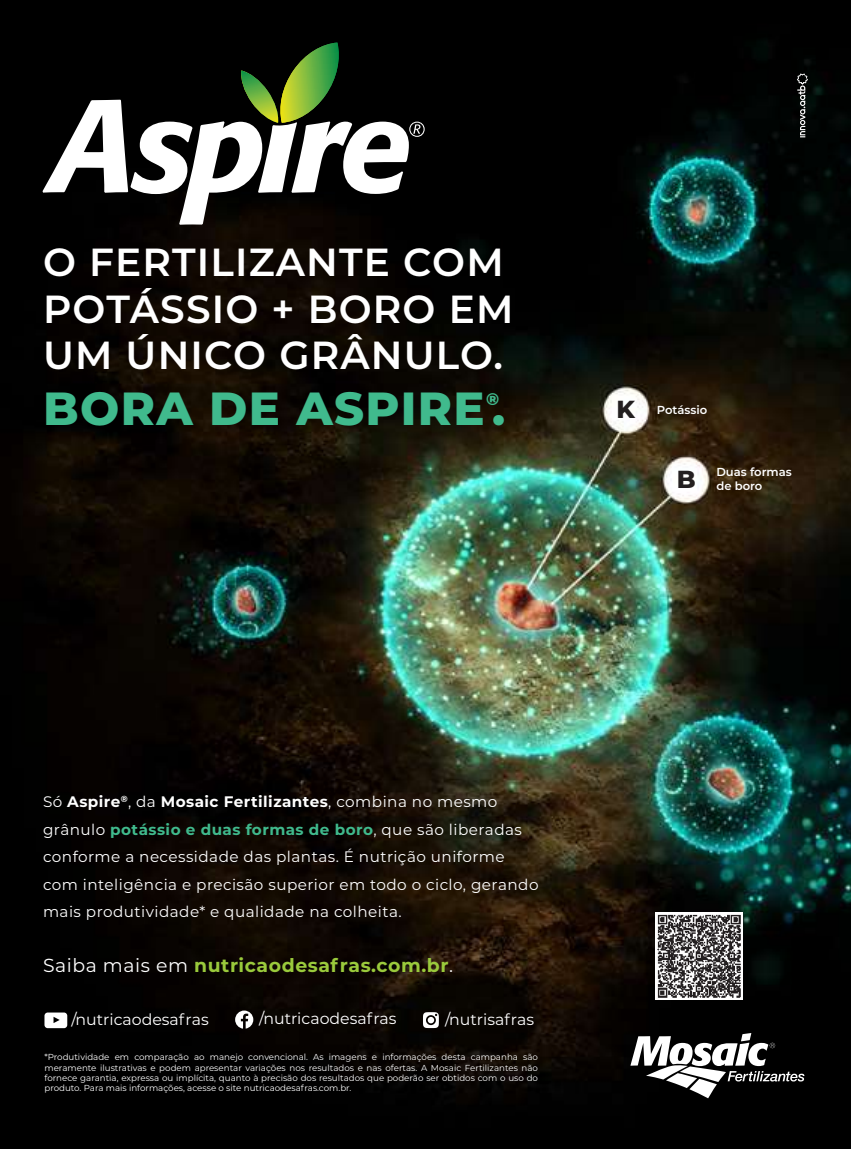
<style>
.page{position:relative;width:851px;height:1149px;background:#fff}
.page>*{position:absolute;margin:0;border:0;box-sizing:border-box;transform-origin:0 0}
.t1{font:800 46.35px "Montserrat";letter-spacing:.03em;color:#40ba8d}
.t2{font:600 39.15px/47px "Montserrat";letter-spacing:.03em;color:#fff}
.t3{font:800 24.6px "Montserrat";color:#231f20}
.t4{font:700 18.9px "Montserrat";letter-spacing:.03em;color:#9aca3c}
.t5{font:800 16.95px "Montserrat";color:#40ba8d}
.t6{font:15.75px "Montserrat";color:#fff}
.t7{font:15.15px/27.6px "Montserrat";letter-spacing:.03em;color:#fff}
.t8{font:600 11.55px/14px "Montserrat";color:#fff}
.t9{font:8.7px/10.5px "Montserrat";color:#fff;text-align:justify}
.s1{font-weight:700}
.s2{font-weight:700;color:#40ba8d}
.s3{font-weight:400;color:#fff}
</style>
<div class="page">
<img style="left:0;top:0;width:850px;height:1148px">
<svg style="left:43px;top:43px;width:381px;height:182px"></svg>
<svg style="left:630px;top:1032px;width:174px;height:65px"></svg>
<svg style="left:423px;top:1011px;width:16px;height:16px"></svg>
<svg style="left:44px;top:1012px;width:23px;height:15px"></svg>
<svg style="left:235px;top:1010px;width:18px;height:18px"></svg>
<img style="left:655px;top:912px;width:87px;height:87px">
<svg style="left:796px;top:73px;width:11px;height:64px"></svg>
<h2 class="t2" style="left:43px;top:236px;width:472px">O FERTILIZANTE COM<br>POTÁSSIO + BORO EM<br>UM ÚNICO GRÂNULO.</h2>
<h1 class="t1" style="left:43px;top:374px;width:464px">BORA DE ASPIRE.</h1>
<h3 class="t5" style="left:486px;top:387px;width:15px">®</h3>
<h3 class="t3" style="left:616px;top:390px;width:20px">K</h3>
<h3 class="t8" style="left:656px;top:402px;width:52px">Potássio</h3>
<h3 class="t8" style="left:676px;top:464px;width:116px;text-indent:40px">Duas formas<br><sup>B</sup> de boro</h3>
<p class="t7" style="left:43px;top:787px;width:497px">Só <span class="s1">Aspire</span><sup>®</sup>, da <span class="s1">Mosaic Fertilizantes</span>, combina no mesmo grânulo <span class="s2">potássio e duas formas de boro</span>, que são liberadas conforme a necessidade das plantas. É nutrição uniforme com inteligência e precisão superior em todo o ciclo, gerando mais produtividade* e qualidade na colheita.</p>
<h3 class="t4" style="left:43px;top:951px;width:411px"><span class="s3">Saiba mais em</span> nutricaodesafras.com.br<span class="s3">.</span></h3>
<h3 class="t6" style="left:71px;top:1007px;width:139px">/nutricaodesafras</h3>
<h3 class="t6" style="left:259px;top:1007px;width:139px">/nutricaodesafras</h3>
<h3 class="t6" style="left:445px;top:1008px;width:91px">/nutrisafras</h3>
<p class="t9" style="left:44px;top:1051px;width:495px">*Produtividade em comparação ao manejo convencional. As imagens e informações desta campanha são meramente ilustrativas e podem apresentar variações nos resultados e nas ofertas. A Mosaic Fertilizantes não fornece garantia, expressa ou implícita, quanto à precisão dos resultados que poderão ser obtidos com o uso do produto. Para mais informações, acesse o site nutricaodesafras.com.br.</p>
</div>
